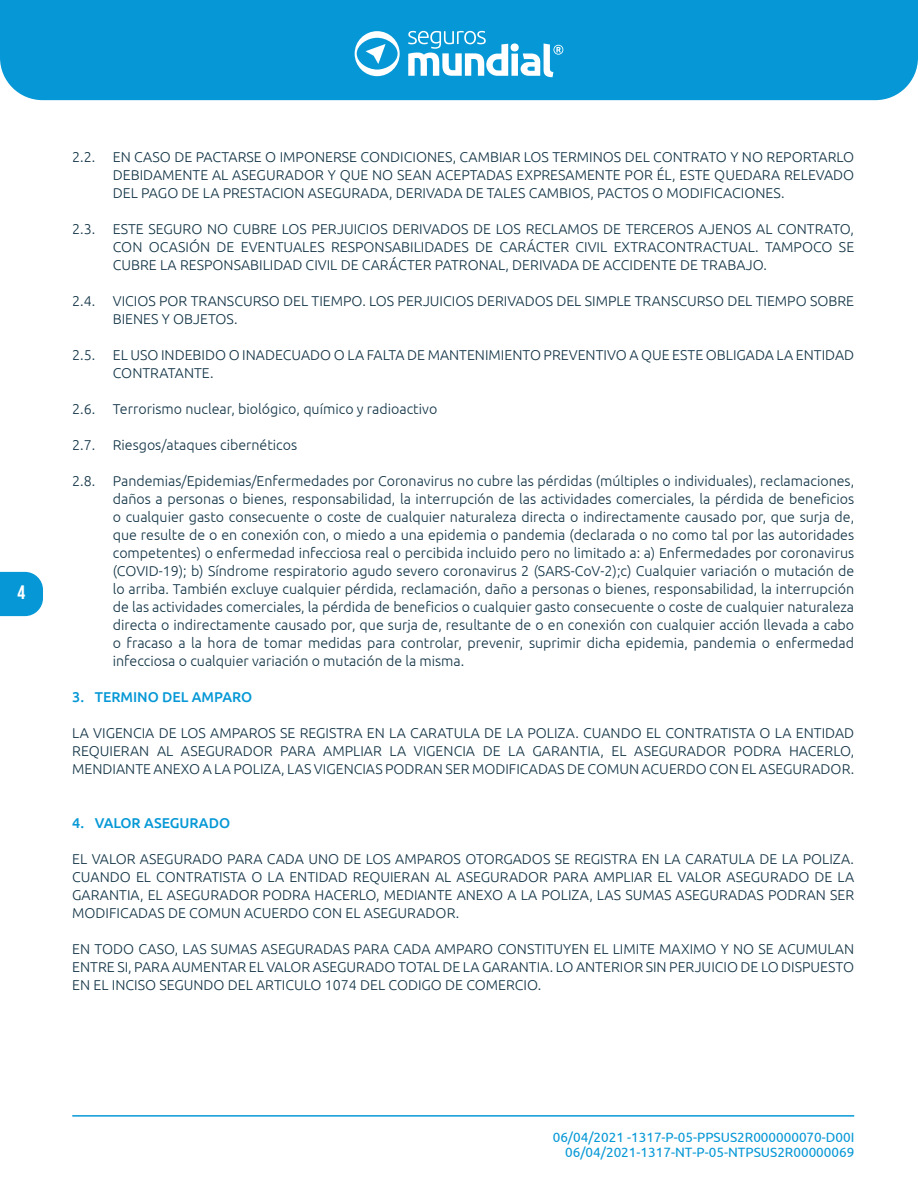
<style>
.page{position:relative;width:918px;height:1188px;background:#fff}
.page>*{position:absolute;margin:0;border:0;box-sizing:border-box;transform-origin:0 0}
.t1{font:700 19.5px "Bebas Neue";color:#fff}
.t2{font:300 14.25px/18px "Ubuntu";color:#123446;text-align:justify}
.t3{font:500 14.25px "Ubuntu";color:#0698d6}
.t4{font:13.5px/15px "Ubuntu";color:#0698d6;text-align:right}
</style>
<div class="page">
<div style="left:0;top:0;width:918px;height:100px;background:#0698d6"></div>
<svg style="left:0;top:572px;width:43px;height:44px;background:#179fd8"></svg>
<svg style="left:408px;top:31px;width:155px;height:46px"></svg>
<svg style="left:355px;top:31px;width:45px;height:45px"></svg>
<hr style="left:72px;top:1115px;width:782px;height:2px;background:#0698d6">
<h1 class="t1" style="left:18px;top:582px;width:9px">4</h1>
<p class="t2" style="left:113px;top:148px;width:743px;text-indent:-40px">2.2. EN CASO DE PACTARSE O IMPONERSE CONDICIONES, CAMBIAR LOS TERMINOS DEL CONTRATO Y NO REPORTARLO DEBIDAMENTE AL ASEGURADOR Y QUE NO SEAN ACEPTADAS EXPRESAMENTE POR ÉL, ESTE QUEDARA RELEVADO DEL PAGO DE LA PRESTACION ASEGURADA, DERIVADA DE TALES CAMBIOS, PACTOS O MODIFICACIONES.</p>
<p class="t2" style="left:113px;top:220px;width:743px;text-indent:-40px">2.3. ESTE SEGURO NO CUBRE LOS PERJUICIOS DERIVADOS DE LOS RECLAMOS DE TERCEROS AJENOS AL CONTRATO, CON OCASIÓN DE EVENTUALES RESPONSABILIDADES DE CARÁCTER CIVIL EXTRACONTRACTUAL. TAMPOCO SE CUBRE LA RESPONSABILIDAD CIVIL DE CARÁCTER PATRONAL, DERIVADA DE ACCIDENTE DE TRABAJO.</p>
<p class="t2" style="left:113px;top:292px;width:743px;text-indent:-40px">2.4. VICIOS POR TRANSCURSO DEL TIEMPO. LOS PERJUICIOS DERIVADOS DEL SIMPLE TRANSCURSO DEL TIEMPO SOBRE<br>BIENES Y OBJETOS.</p>
<p class="t2" style="left:113px;top:346px;width:743px;text-indent:-40px">2.5. EL USO INDEBIDO O INADECUADO O LA FALTA DE MANTENIMIENTO PREVENTIVO A QUE ESTE OBLIGADA LA ENTIDAD<br>CONTRATANTE.</p>
<p class="t2" style="left:72px;top:400px;width:367px">2.6. Terrorismo nuclear, biológico, químico y radioactivo</p>
<p class="t2" style="left:72px;top:436px;width:226px">2.7. Riesgos/ataques cibernéticos</p>
<p class="t2" style="left:113px;top:472px;width:743px;text-indent:-40px">2.8. Pandemias/Epidemias/Enfermedades por Coronavirus no cubre las pérdidas (múltiples o individuales), reclamaciones, daños a personas o bienes, responsabilidad, la interrupción de las actividades comerciales, la pérdida de beneficios o cualquier gasto consecuente o coste de cualquier naturaleza directa o indirectamente causado por, que surja de, que resulte de o en conexión con, o miedo a una epidemia o pandemia (declarada o no como tal por las autoridades competentes) o enfermedad infecciosa real o percibida incluido pero no limitado a: a) Enfermedades por coronavirus (COVID-19); b) Síndrome respiratorio agudo severo coronavirus 2 (SARS-CoV-2);c) Cualquier variación o mutación de lo arriba. También excluye cualquier pérdida, reclamación, daño a personas o bienes, responsabilidad, la interrupción de las actividades comerciales, la pérdida de beneficios o cualquier gasto consecuente o coste de cualquier naturaleza directa o indirectamente causado por, que surja de, resultante de o en conexión con cualquier acción llevada a cabo o fracaso a la hora de tomar medidas para controlar, prevenir, suprimir dicha epidemia, pandemia o enfermedad infecciosa o cualquier variación o mutación de la misma.</p>
<p class="t3" style="left:72px;top:688px;width:182px">3. TERMINO DEL AMPARO</p>
<p class="t2" style="left:72px;top:723px;width:784px">LA VIGENCIA DE LOS AMPAROS SE REGISTRA EN LA CARATULA DE LA POLIZA. CUANDO EL CONTRATISTA O LA ENTIDAD REQUIERAN AL ASEGURADOR PARA AMPLIAR LA VIGENCIA DE LA GARANTIA, EL ASEGURADOR PODRA HACERLO, MENDIANTE ANEXO A LA POLIZA, LAS VIGENCIAS PODRAN SER MODIFICADAS DE COMUN ACUERDO CON EL ASEGURADOR.</p>
<p class="t3" style="left:72px;top:814px;width:159px">4. VALOR ASEGURADO</p>
<p class="t2" style="left:72px;top:849px;width:783px">EL VALOR ASEGURADO PARA CADA UNO DE LOS AMPAROS OTORGADOS SE REGISTRA EN LA CARATULA DE LA POLIZA.<br>CUANDO EL CONTRATISTA O LA ENTIDAD REQUIERAN AL ASEGURADOR PARA AMPLIAR EL VALOR ASEGURADO DE LA GARANTIA, EL ASEGURADOR PODRA HACERLO, MEDIANTE ANEXO A LA POLIZA, LAS SUMAS ASEGURADAS PODRAN SER MODIFICADAS DE COMUN ACUERDO CON EL ASEGURADOR.</p>
<p class="t2" style="left:72px;top:939px;width:783px">EN TODO CASO, LAS SUMAS ASEGURADAS PARA CADA AMPARO CONSTITUYEN EL LIMITE MAXIMO Y NO SE ACUMULAN ENTRE SI, PARA AUMENTAR EL VALOR ASEGURADO TOTAL DE LA GARANTIA. LO ANTERIOR SIN PERJUICIO DE LO DISPUESTO EN EL INCISO SEGUNDO DEL ARTICULO 1074 DEL CODIGO DE COMERCIO.</p>
<p class="t4" style="left:553px;top:1130px;width:303px">06/04/2021 -1317-P-05-PPSUS2R000000070-D00I<br>06/04/2021-1317-NT-P-05-NTPSUS2R00000069</p>
</div>
